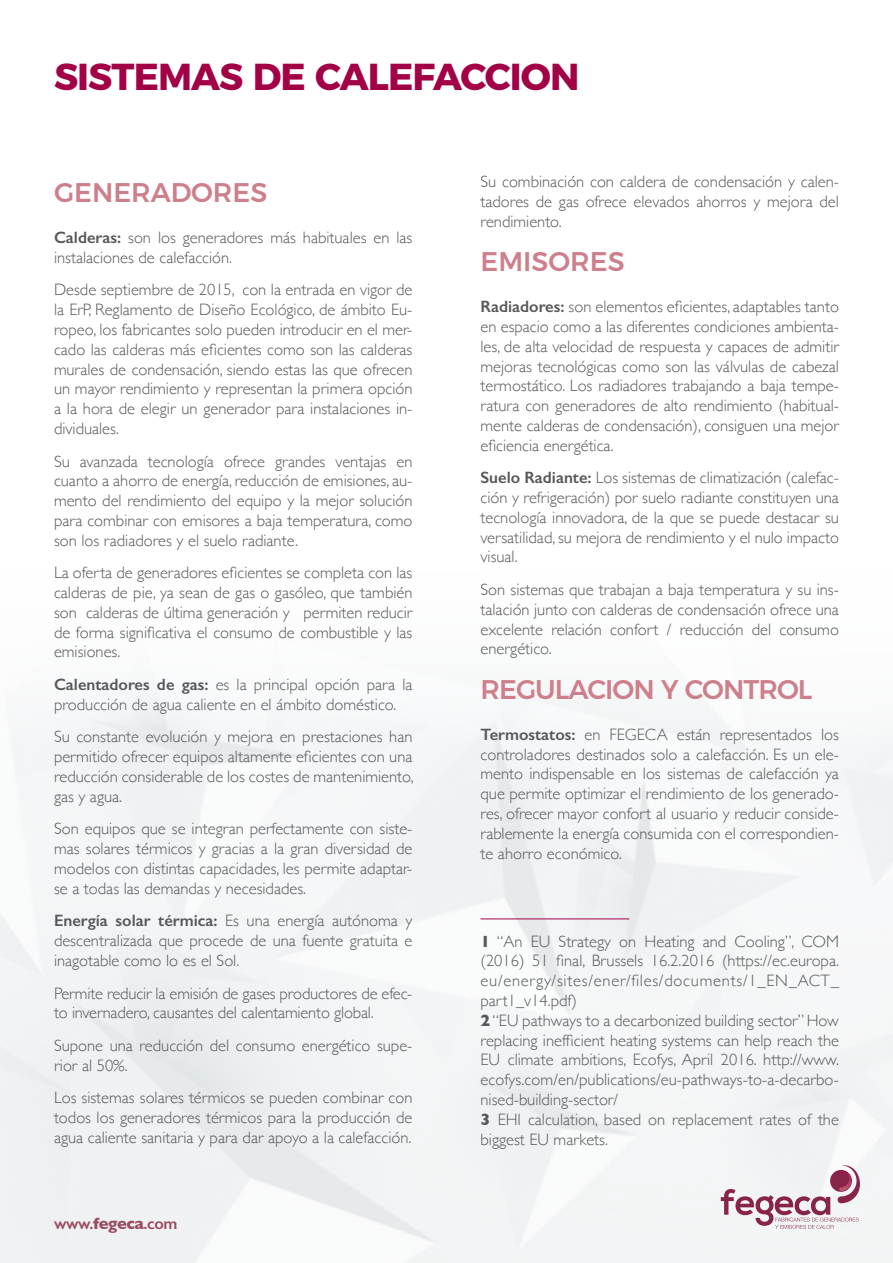
<style>
.page{position:relative;width:893px;height:1263px;background:#fff}
.page>*{position:absolute;margin:0;border:0;box-sizing:border-box;transform-origin:0 0}
.t1{font:700 37.5px "Montserrat";letter-spacing:-.025em;color:#a30146}
.t2{font:500 27px "Montserrat";letter-spacing:-.01em;color:#cd808c}
.t3{font:500 27px "Montserrat";letter-spacing:-.035em;color:#cd808c}
.t4{font:300 16.5px/19.8px "Gill Sans";color:#57585a;text-align:justify}
.t5{font:600 16.5px "Gill Sans";letter-spacing:-.025em;color:#9a4d62}
.s1{font-weight:600}
.s2{font-weight:700}
</style>
<div class="page">
<svg style="left:721px;top:1164px;width:139px;height:65px"></svg>
<hr style="left:480px;top:918px;width:149px;height:1px;background:#a30146">
<p class="t1" style="left:54px;top:46px;width:527px">SISTEMAS DE CALEFACCION</p>
<p class="t2" style="left:54px;top:171px;width:215px">GENERADORES</p>
<p class="t4" style="left:54px;top:227px;width:360px"><span class="s1">Calderas:</span> son los generadores más habituales en las instalaciones de calefacción.</p>
<p class="t4" style="left:54px;top:279px;width:360px">Desde septiembre de 2015, con la entrada en vigor de la ErP, Reglamento de Diseño Ecológico, de ámbito Eu&shy;ropeo, los fabricantes solo pueden introducir en el mer&shy;cado las calderas más eficientes como son las calderas murales de condensación, siendo estas las que ofrecen un mayor rendimiento y representan la primera opción a la hora de elegir un generador para instalaciones in&shy;dividuales.</p>
<p class="t4" style="left:54px;top:450px;width:360px">Su avanzada tecnología ofrece grandes ventajas en cuanto a ahorro de energía, reducción de emisiones, au&shy;mento del rendimiento del equipo y la mejor solución para combinar con emisores a baja temperatura, como son los radiadores y el suelo radiante.</p>
<p class="t4" style="left:54px;top:562px;width:360px">La oferta de generadores eficientes se completa con las calderas de pie, ya sean de gas o gasóleo, que también son calderas de última generación y permiten reducir de forma significativa el consumo de combustible y las emisiones.</p>
<p class="t4" style="left:54px;top:674px;width:360px"><span class="s1">Calentadores de gas:</span> es la principal opción para la producción de agua caliente en el ámbito doméstico.</p>
<p class="t4" style="left:54px;top:726px;width:361px">Su constante evolución y mejora en prestaciones han permitido ofrecer equipos altamente eficientes con una reducción considerable de los costes de mantenimiento, gas y agua.</p>
<p class="t4" style="left:54px;top:818px;width:360px">Son equipos que se integran perfectamente con siste&shy;mas solares térmicos y gracias a la gran diversidad de modelos con distintas capacidades, les permite adaptar&shy;se a todas las demandas y necesidades.</p>
<p class="t4" style="left:54px;top:910px;width:360px"><span class="s1">Energía solar térmica:</span> Es una energía autónoma y descentralizada que procede de una fuente gratuita e inagotable como lo es el Sol.</p>
<p class="t4" style="left:54px;top:982px;width:360px">Permite reducir la emisión de gases productores de efec&shy;to invernadero, causantes del calentamiento global.</p>
<p class="t4" style="left:54px;top:1035px;width:360px">Supone una reducción del consumo energético supe&shy;rior al 50%.</p>
<p class="t4" style="left:54px;top:1087px;width:360px">Los sistemas solares térmicos se pueden combinar con todos los generadores térmicos para la producción de agua caliente sanitaria y para dar apoyo a la calefacción.</p>
<p class="t5" style="left:54px;top:1213px;width:125px">www.<span class="s2">fegeca</span>.com</p>
<p class="t4" style="left:480px;top:171px;width:360px">Su combinación con caldera de condensación y calen&shy;tadores de gas ofrece elevados ahorros y mejora del rendimiento.</p>
<p class="t2" style="left:480px;top:240px;width:146px">EMISORES</p>
<p class="t4" style="left:480px;top:296px;width:360px"><span class="s1">Radiadores:</span> son elementos eficientes, adaptables tanto en espacio como a las diferentes condiciones ambienta&shy;les, de alta velocidad de respuesta y capaces de admitir mejoras tecnológicas como son las válvulas de cabezal termostático. Los radiadores trabajando a baja tempe&shy;ratura con generadores de alto rendimiento (habitual&shy;mente calderas de condensación), consiguen una mejor eficiencia energética.</p>
<p class="t4" style="left:480px;top:467px;width:360px"><span class="s1">Suelo Radiante:</span> Los sistemas de climatización (calefac&shy;ción y refrigeración) por suelo radiante constituyen una tecnología innovadora, de la que se puede destacar su versatilidad, su mejora de rendimiento y el nulo impacto visual.</p>
<p class="t4" style="left:480px;top:579px;width:360px">Son sistemas que trabajan a baja temperatura y su ins&shy;talación junto con calderas de condensación ofrece una excelente relación confort / reducción del consumo energético.</p>
<p class="t3" style="left:480px;top:667px;width:333px">REGULACION Y CONTROL</p>
<p class="t4" style="left:480px;top:724px;width:360px"><span class="s1">Termostatos:</span> en FEGECA están representados los controladores destinados solo a calefacción. Es un ele&shy;mento indispensable en los sistemas de calefacción ya que permite optimizar el rendimiento de los generado&shy;res, ofrecer mayor confort al usuario y reducir conside&shy;rablemente la energía consumida con el correspondien&shy;te ahorro económico.</p>
<p class="t4" style="left:480px;top:930px;width:360px"><span class="s2">1</span> “An EU Strategy on Heating and Cooling”, COM (2016) 51 final, Brussels 16.2.2016 (https://ec.europa. eu/energy/sites/ener/files/documents/1_EN_ACT_ part1_v14.pdf)</p>
<p class="t4" style="left:480px;top:1010px;width:360px"><span class="s2">2</span> “EU pathways to a decarbonized building sector” How replacing inefficient heating systems can help reach the EU climate ambitions, Ecofys, April 2016. http://www. ecofys.com/en/publications/eu-pathways-to-a-decarbo&shy;nised-building-sector/</p>
<p class="t4" style="left:480px;top:1109px;width:360px"><span class="s2">3</span> EHI calculation, based on replacement rates of the biggest EU markets.</p>
</div>
